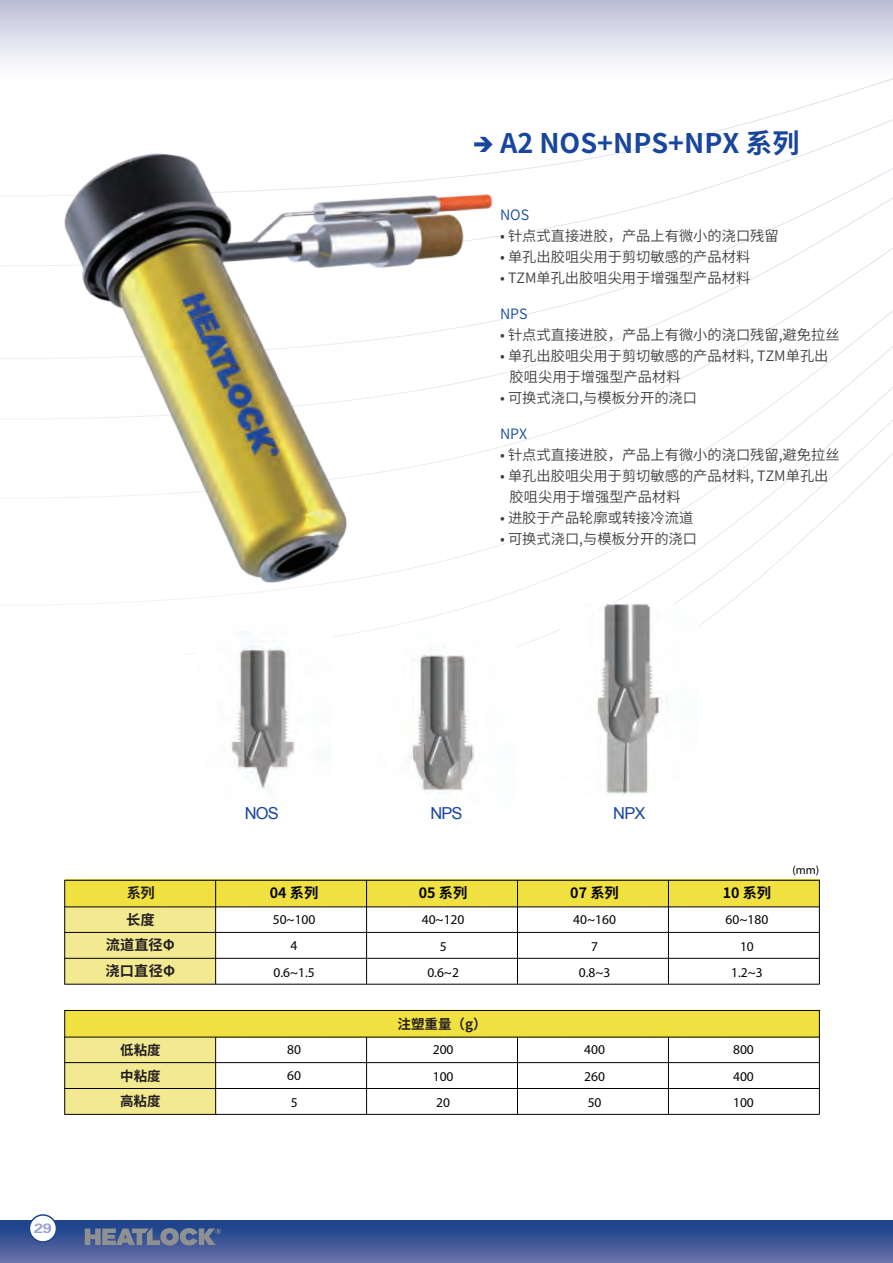
<style>
.page{position:relative;width:893px;height:1263px;background:#fff}
.page>*{position:absolute;margin:0;border:0;box-sizing:border-box;transform-origin:0 0}
.t1{font:700 27px "Source Han Sans CN";color:#18469d}
.t2{font:16.5px "Arial";letter-spacing:-.05em;color:#18469d}
.t3{font:14.25px/21px "Source Han Sans CN";color:#3e3e3f}
.t4{font:700 14.25px "Source Han Sans CN";color:#030303}
.t5{font:700 14.25px/25.8px "Source Han Sans CN";color:#231f20;text-align:center}
.t6{font:14.25px "Source Han Sans CN";color:#18469d}
.t7{font:13.5px/26.4px "Myriad Pro";color:#030303;text-align:center}
.t8{font:700 13.5px/25.5px "Source Han Sans CN";color:#231f20;text-align:justify}
.t9{font:13.5px "FZDHTK GBK1 0";color:#98a4d3;scale:1.22 1}
.t10{font:12px "Myriad Pro";color:#030303}
</style>
<div class="page">
<svg style="left:0;top:0;width:893px;height:433px"></svg>
<img style="left:0;top:60px;width:671px;height:594px">
<svg style="left:474px;top:137px;width:19px;height:15px"></svg>
<img style="left:195px;top:631px;width:137px;height:160px">
<img style="left:561px;top:603px;width:110px;height:193px">
<img style="left:379px;top:631px;width:136px;height:163px">
<div style="left:0;top:1220px;width:893px;height:43px;background:linear-gradient(to bottom,#123d87,#6c71a9)"></div>
<div style="left:29px;top:1215px;width:27px;height:27px;background:#fff;border-radius:50%"></div>
<div style="left:29px;top:1214px;width:28px;height:29px;border:2px solid #1d478c;border-radius:50%"></div>
<svg style="left:85px;top:1228px;width:136px;height:17px;background:#6a7791"></svg>
<div style="left:65px;top:880px;width:754px;height:27px;background:#f0e140"></div>
<div style="left:65px;top:907px;width:150px;height:77px;background:#f3e991"></div>
<hr style="left:64px;top:880px;width:1px;height:104px;background:#030303">
<hr style="left:215px;top:880px;width:1px;height:104px;background:#030303">
<hr style="left:366px;top:880px;width:1px;height:104px;background:#030303">
<hr style="left:517px;top:880px;width:1px;height:104px;background:#030303">
<hr style="left:668px;top:880px;width:1px;height:104px;background:#030303">
<hr style="left:64px;top:906px;width:98px;height:1px;background:#030303">
<hr style="left:64px;top:880px;width:755px;height:1px;background:#030303">
<hr style="left:162px;top:906px;width:40px;height:1px;background:#030303">
<hr style="left:202px;top:906px;width:40px;height:1px;background:#030303">
<hr style="left:242px;top:906px;width:41px;height:1px;background:#030303">
<hr style="left:283px;top:906px;width:40px;height:1px;background:#030303">
<hr style="left:323px;top:906px;width:41px;height:1px;background:#030303">
<hr style="left:364px;top:906px;width:40px;height:1px;background:#030303">
<hr style="left:404px;top:906px;width:40px;height:1px;background:#030303">
<hr style="left:444px;top:906px;width:41px;height:1px;background:#030303">
<hr style="left:485px;top:906px;width:40px;height:1px;background:#030303">
<hr style="left:525px;top:906px;width:41px;height:1px;background:#030303">
<hr style="left:566px;top:906px;width:40px;height:1px;background:#030303">
<hr style="left:606px;top:906px;width:40px;height:1px;background:#030303">
<hr style="left:646px;top:906px;width:41px;height:1px;background:#030303">
<hr style="left:687px;top:906px;width:40px;height:1px;background:#030303">
<hr style="left:727px;top:906px;width:92px;height:1px;background:#030303">
<hr style="left:64px;top:932px;width:755px;height:1px;background:#030303">
<hr style="left:64px;top:958px;width:755px;height:1px;background:#030303">
<hr style="left:64px;top:984px;width:755px;height:1px;background:#030303">
<hr style="left:819px;top:880px;width:1px;height:104px;background:#030303">
<div style="left:65px;top:1010px;width:754px;height:27px;background:#f0e140"></div>
<div style="left:65px;top:1038px;width:150px;height:76px;background:#f3e991"></div>
<hr style="left:64px;top:1010px;width:1px;height:104px;background:#030303">
<hr style="left:215px;top:1037px;width:1px;height:77px;background:#030303">
<hr style="left:366px;top:1037px;width:1px;height:77px;background:#030303">
<hr style="left:517px;top:1037px;width:1px;height:77px;background:#030303">
<hr style="left:668px;top:1037px;width:1px;height:77px;background:#030303">
<hr style="left:64px;top:1037px;width:98px;height:1px;background:#030303">
<hr style="left:64px;top:1010px;width:755px;height:1px;background:#030303">
<hr style="left:162px;top:1037px;width:40px;height:1px;background:#030303">
<hr style="left:202px;top:1037px;width:40px;height:1px;background:#030303">
<hr style="left:242px;top:1037px;width:41px;height:1px;background:#030303">
<hr style="left:283px;top:1037px;width:40px;height:1px;background:#030303">
<hr style="left:323px;top:1037px;width:41px;height:1px;background:#030303">
<hr style="left:364px;top:1037px;width:40px;height:1px;background:#030303">
<hr style="left:404px;top:1037px;width:40px;height:1px;background:#030303">
<hr style="left:444px;top:1037px;width:41px;height:1px;background:#030303">
<hr style="left:485px;top:1037px;width:40px;height:1px;background:#030303">
<hr style="left:525px;top:1037px;width:41px;height:1px;background:#030303">
<hr style="left:566px;top:1037px;width:40px;height:1px;background:#030303">
<hr style="left:606px;top:1037px;width:40px;height:1px;background:#030303">
<hr style="left:646px;top:1037px;width:41px;height:1px;background:#030303">
<hr style="left:687px;top:1037px;width:40px;height:1px;background:#030303">
<hr style="left:727px;top:1037px;width:92px;height:1px;background:#030303">
<hr style="left:64px;top:1062px;width:755px;height:1px;background:#030303">
<hr style="left:64px;top:1088px;width:755px;height:1px;background:#030303">
<hr style="left:64px;top:1114px;width:755px;height:1px;background:#030303">
<hr style="left:819px;top:1010px;width:1px;height:104px;background:#030303">
<h1 class="t1" style="left:500px;top:128px;width:301px">A2 NOS+NPS+NPX 系列</h1>
<p class="t6" style="left:500px;top:207px;width:31px">NOS</p>
<p class="t3" style="left:500px;top:226px;width:280px">• 针点式直接进胶，产品上有微小的浇口残留</p>
<p class="t3" style="left:500px;top:247px;width:252px">• 单孔出胶咀尖用于剪切敏感的产品材料</p>
<p class="t3" style="left:500px;top:268px;width:252px">• TZM单孔出胶咀尖用于增强型产品材料</p>
<p class="t6" style="left:500px;top:306px;width:29px">NPS</p>
<p class="t3" style="left:500px;top:325px;width:341px">• 针点式直接进胶，产品上有微小的浇口残留,避免拉丝</p>
<p class="t3" style="left:510px;top:346px;width:320px;text-indent:-10px">• 单孔出胶咀尖用于剪切敏感的产品材料, TZM单孔出胶咀尖用于增强型产品材料</p>
<p class="t3" style="left:500px;top:388px;width:199px">• 可换式浇口,与模板分开的浇口</p>
<p class="t6" style="left:500px;top:426px;width:29px">NPX</p>
<p class="t3" style="left:500px;top:445px;width:341px">• 针点式直接进胶，产品上有微小的浇口残留,避免拉丝</p>
<p class="t3" style="left:510px;top:466px;width:320px;text-indent:-10px">• 单孔出胶咀尖用于剪切敏感的产品材料, TZM单孔出胶咀尖用于增强型产品材料</p>
<p class="t3" style="left:500px;top:508px;width:195px">• 进胶于产品轮廓或转接冷流道</p>
<p class="t3" style="left:500px;top:529px;width:199px">• 可换式浇口,与模板分开的浇口</p>
<p class="t9" style="left:34px;top:1221px;width:16px">29</p>
<p class="t5" style="left:106px;top:881px;width:71px">系列<br>长度<br>流道直径Φ浇口直径Φ</p>
<p class="t8" style="left:120px;top:1038px;width:42px">低粘度中粘度高粘度</p>
<p class="t2" style="left:245px;top:802px;width:36px">NOS</p>
<p class="t2" style="left:430px;top:802px;width:34px">NPS</p>
<p class="t2" style="left:613px;top:802px;width:34px">NPX</p>
<p class="t4" style="left:270px;top:885px;width:50px">04 系列</p>
<p class="t4" style="left:419px;top:885px;width:50px">05 系列</p>
<p class="t4" style="left:570px;top:885px;width:50px">07 系列</p>
<p class="t4" style="left:723px;top:885px;width:50px">10 系列</p>
<p class="t7" style="left:273px;top:906px;width:44px">50~100</p>
<p class="t7" style="left:422px;top:907px;width:44px">40~120</p>
<p class="t7" style="left:573px;top:907px;width:44px">40~160</p>
<p class="t7" style="left:291px;top:933px;width:8px">4</p>
<p class="t7" style="left:440px;top:933px;width:8px">5</p>
<p class="t7" style="left:591px;top:933px;width:8px">7</p>
<p class="t7" style="left:273px;top:959px;width:43px">0.6~1.5</p>
<p class="t7" style="left:427px;top:960px;width:33px">0.6~2</p>
<p class="t7" style="left:579px;top:960px;width:33px">0.8~3</p>
<p class="t8" style="left:397px;top:1011px;width:91px">注塑重量（g）</p>
<p class="t7" style="left:287px;top:1036px;width:15px">80</p>
<p class="t7" style="left:433px;top:1037px;width:22px">200</p>
<p class="t7" style="left:584px;top:1037px;width:22px">400</p>
<p class="t7" style="left:287px;top:1063px;width:15px">60</p>
<p class="t7" style="left:433px;top:1063px;width:22px">100</p>
<p class="t7" style="left:584px;top:1063px;width:22px">260</p>
<p class="t7" style="left:291px;top:1089px;width:8px">5</p>
<p class="t7" style="left:436px;top:1090px;width:15px">20</p>
<p class="t7" style="left:588px;top:1090px;width:15px">50</p>
<p class="t7" style="left:726px;top:907px;width:44px">60~180<br>10<br>1.2~3</p>
<p class="t7" style="left:733px;top:1037px;width:22px;text-align:justify">800<br>400<br>100</p>
<p class="t10" style="left:792px;top:863px;width:28px">(mm)</p>
</div>
